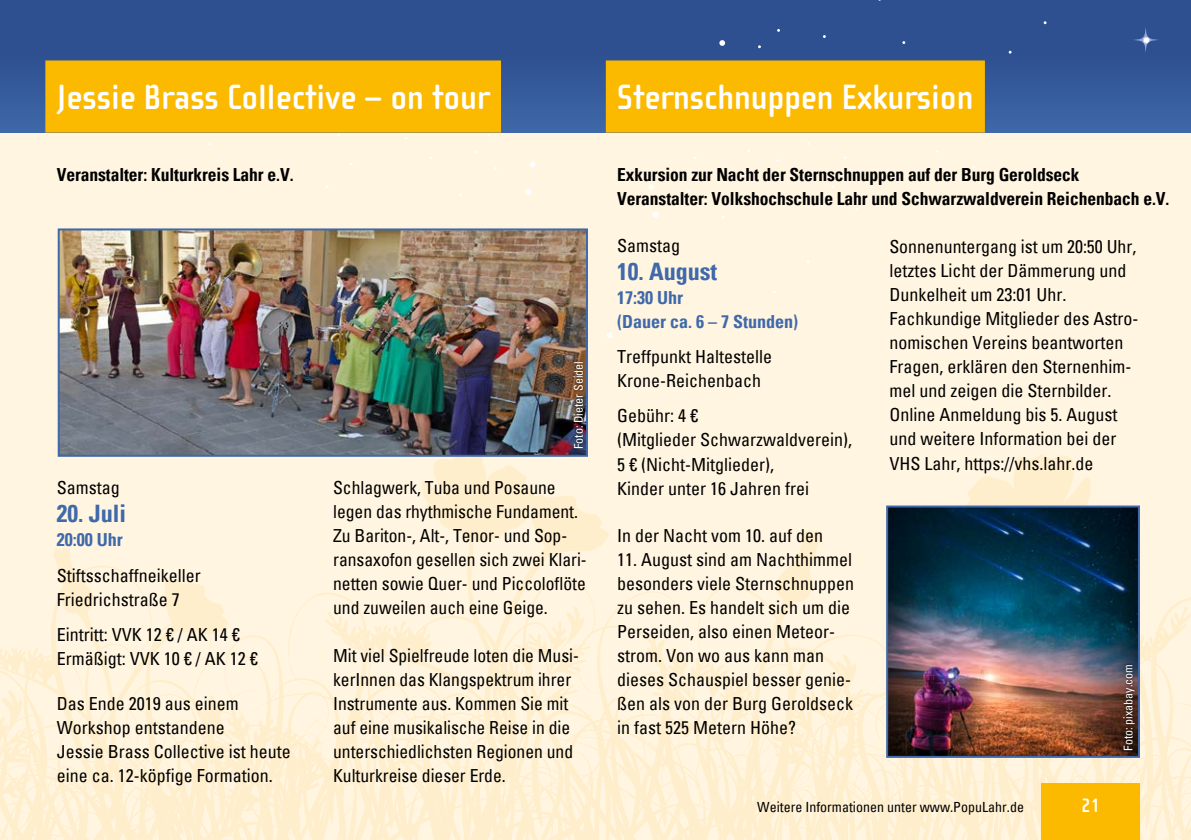
<style>
.page{position:relative;width:1191px;height:840px;background:#fff}
.page>*{position:absolute;margin:0;border:0;box-sizing:border-box;transform-origin:0 0}
.t1{font:700 36px "Cholla Sans OT";color:#fff}
.t2{font:700 condensed 24px "Univers";color:#3f69aa}
.t3{font:700 20px "Cholla Sans OT";color:#fff}
.t4{font:condensed 18px/24px "Univers";color:#000}
.t5{font:700 condensed 18px/24px "Univers";letter-spacing:-.005em;color:#000}
.t6{font:700 condensed 18px/24px "Univers";color:#3f69aa}
.t7{font:condensed 14px "Univers";color:#000}
.t8{font:condensed 12px "Univers";color:#fff}
</style>
<div class="page">
<div style="left:0;top:0;width:1191px;height:839px;background:#fff5e0"></div>
<svg style="left:648px;top:184px;width:6px;height:6px"></svg>
<div style="left:652px;top:211px;width:7px;height:6px;background:#fff;border-radius:50%"></div>
<svg style="left:607px;top:332px;width:5px;height:6px"></svg>
<svg style="left:530px;top:162px;width:5px;height:5px"></svg>
<div style="left:525px;top:188px;width:6px;height:7px;background:#fff;border-radius:50%"></div>
<svg style="left:989px;top:454px;width:102px;height:51px;fill:#ffeecb"></svg>
<svg style="left:0;top:454px;width:989px;height:385px"></svg>
<svg style="left:879px;top:589px;width:312px;height:250px"></svg>
<div style="left:0;top:0;width:1191px;height:132px;background:linear-gradient(to bottom,#2a498a,#3c64a5)"></div>
<svg style="left:1127px;top:21px;width:37px;height:37px"></svg>
<svg style="left:719px;top:40px;width:6px;height:6px"></svg>
<div style="left:1041px;top:782px;width:99px;height:57px;background:#fbba00"></div>
<div style="left:606px;top:60px;width:379px;height:72px;background:#fbba00"></div>
<div style="left:45px;top:60px;width:456px;height:72px;background:#fbba00"></div>
<img style="left:889px;top:508px;width:248px;height:246px">
<div style="left:886px;top:505px;width:254px;height:252px;border:2px solid #3f69aa"></div>
<img style="left:61px;top:231px;width:524px;height:222px">
<div style="left:58px;top:228px;width:530px;height:228px;border:2px solid #3f69aa"></div>
<div style="left:571px;top:359px;width:14px;height:91px;background:#000;opacity:.75"></div>
<div style="left:1121px;top:661px;width:16px;height:91px;background:#000;opacity:.75"></div>
<h1 class="t1" style="left:57px;top:77px;width:434px">Jessie Brass Collective – on tour</h1>
<p class="t5" style="left:57px;top:163px;width:238px">Veranstalter: Kulturkreis Lahr e.V.</p>
<p class="t8" style="left:570px;top:448px;width:89px;rotate:-90deg">Foto: Dieter Seidel</p>
<h1 class="t1" style="left:617px;top:77px;width:358px">Sternschnuppen Exkursion</h1>
<p class="t5" style="left:617px;top:163px;width:554px">Exkursion zur Nacht der Sternschnuppen auf der Burg Geroldseck<br>Veranstalter: Volkshochschule Lahr und Schwarzwaldverein Reichenbach e.V.</p>
<p class="t4" style="left:617px;top:233px;width:64px">Samstag</p>
<h2 class="t2" style="left:617px;top:256px;width:101px">10. August</h2>
<p class="t6" style="left:617px;top:285px;width:182px">17:30 Uhr<br>(Dauer ca. 6 – 7 Stunden)</p>
<p class="t4" style="left:617px;top:344px;width:156px">Treffpunkt Haltestelle<br>Krone-Reichenbach</p>
<p class="t4" style="left:617px;top:403px;width:236px">Gebühr: 4 €<br>(Mitglieder Schwarzwaldverein),<br>5 € (Nicht-Mitglieder),</p>
<p class="t4" style="left:889px;top:234px;width:250px">Sonnenuntergang ist um 20:50 Uhr, letztes Licht der Dämmerung und<br>Dunkelheit um 23:01 Uhr.<br>Fachkundige Mitglieder des Astro&shy;nomischen Vereins beantworten<br>Fragen, erklären den Sternenhim&shy;mel und zeigen die Sternbilder.<br>Online Anmeldung bis 5. August und weitere Information bei der<br>VHS Lahr, https://vhs.lahr.de</p>
<p class="t4" style="left:333px;top:474px;width:255px">Schlagwerk, Tuba und Posaune legen das rhythmische Fundament.<br>Zu Bariton-, Alt-, Tenor- und Sop&shy;ransaxofon gesellen sich zwei Klari&shy;netten sowie Quer- und Piccoloflöte und zuweilen auch eine Geige.</p>
<p class="t4" style="left:333px;top:642px;width:247px">Mit viel Spielfreude loten die Musi&shy;kerInnen das Klangspektrum ihrer Instrumente aus. Kommen Sie mit auf eine musikalische Reise in die unterschiedlichsten Regionen und Kulturkreise dieser Erde.</p>
<p class="t4" style="left:57px;top:475px;width:64px">Samstag</p>
<p class="t4" style="left:617px;top:475px;width:193px">Kinder unter 16 Jahren frei</p>
<h2 class="t2" style="left:57px;top:498px;width:71px">20. Juli</h2>
<p class="t6" style="left:57px;top:527px;width:67px">20:00 Uhr</p>
<p class="t4" style="left:57px;top:562px;width:145px">Stiftsschaffneikeller<br>Friedrichstraße 7</p>
<p class="t4" style="left:57px;top:621px;width:202px">Eintritt: VVK 12 € / AK 14 €<br>Ermäßigt: VVK 10 € / AK 12 €</p>
<p class="t4" style="left:617px;top:522px;width:207px">In der Nacht vom 10. auf den</p>
<p class="t4" style="left:617px;top:546px;width:238px">11. August sind am Nachthimmel besonders viele Sternschnuppen zu sehen. Es handelt sich um die<br>Perseiden, also einen Meteor&shy;strom. Von wo aus kann man dieses Schauspiel besser genie&shy;ßen als von der Burg Geroldseck in fast 525 Metern Höhe?</p>
<p class="t4" style="left:57px;top:690px;width:235px">Das Ende 2019 aus einem<br>Workshop entstandene<br>Jessie Brass Collective ist heute eine ca. 12-köpfige Formation.</p>
<p class="t7" style="left:757px;top:797px;width:268px">Weitere Informationen unter www.PopuLahr.de</p>
<p class="t3" style="left:1081px;top:793px;width:21px">21</p>
<p class="t8" style="left:1120px;top:750px;width:88px;rotate:-90deg">Foto: pixabay.com</p>
</div>
